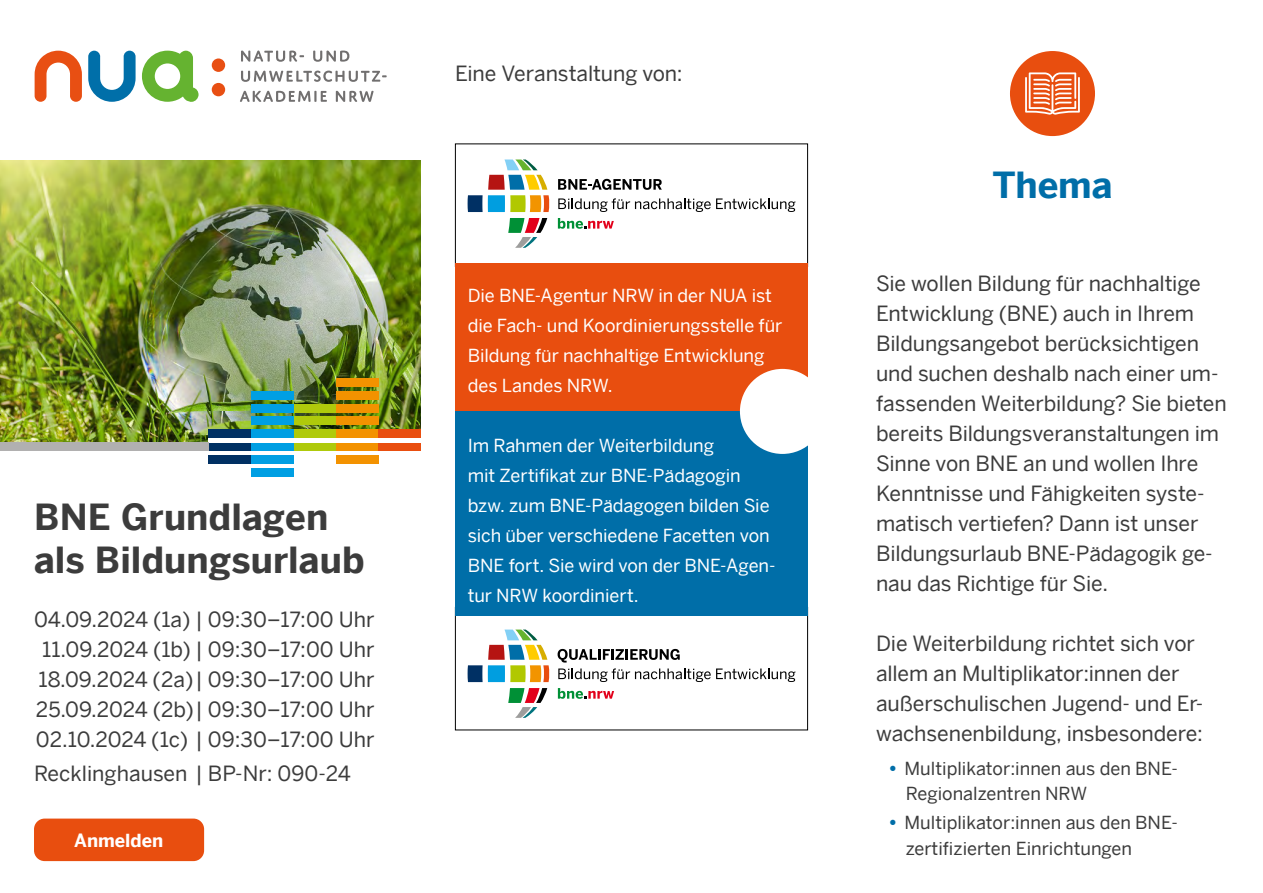
<style>
.page{position:relative;width:1263px;height:893px;background:#fff}
.page>*{position:absolute;margin:0;border:0;box-sizing:border-box;transform-origin:0 0}
.h1_Titel_Hauptzeile{font:700 36px/43.2px "Benton Sans";color:#3c3c3c}
.t1{font:700 36px "Benton Sans";letter-spacing:-.005em;color:#006ea8}
.t2{font:21px/30px "Benton Sans";letter-spacing:-.005em;color:#3c3c3c}
.t3{font:18px/30px "Benton Sans";letter-spacing:-.005em;color:#fff}
.t4{font:18px/25.2px "Benton Sans";color:#3c3c3c}
.t5{font:700 18px "Benton Sans";color:#fff}
</style>
<div class="page">
<img style="left:0;top:161px;width:421px;height:280px">
<div style="left:1010px;top:51px;width:85px;height:85px;background:#e84e0f;border-radius:50%"></div>
<svg style="left:1025px;top:72px;width:55px;height:43px"></svg>
<div style="left:34px;top:819px;width:170px;height:42px;background:#e84e0f;border-radius:11px"></div>
<svg style="left:241px;top:51px;width:63px;height:11px"></svg>
<svg style="left:313px;top:51px;width:36px;height:11px"></svg>
<svg style="left:241px;top:71px;width:146px;height:11px"></svg>
<svg style="left:240px;top:91px;width:87px;height:11px"></svg>
<svg style="left:336px;top:91px;width:37px;height:11px"></svg>
<svg style="left:35px;top:51px;width:47px;height:51px"></svg>
<svg style="left:88px;top:51px;width:48px;height:51px"></svg>
<div style="left:212px;top:83px;width:13px;height:13px;background:#e84f13;border-radius:50%"></div>
<div style="left:212px;top:58px;width:13px;height:14px;background:#e84f13;border-radius:50%"></div>
<svg style="left:142px;top:51px;width:57px;height:51px"></svg>
<div style="left:455px;top:144px;width:353px;height:123px;border:1px solid #000"></div>
<svg style="left:508px;top:218px;width:39px;height:30px"></svg>
<svg style="left:468px;top:159px;width:81px;height:53px"></svg>
<svg style="left:558px;top:179px;width:104px;height:11px"></svg>
<svg style="left:558px;top:198px;width:237px;height:14px"></svg>
<svg style="left:558px;top:218px;width:56px;height:11px"></svg>
<div style="left:455px;top:263px;width:353px;height:148px;background:#e84e0f"></div>
<div style="left:455px;top:607px;width:353px;height:123px;border:1px solid #000"></div>
<svg style="left:508px;top:688px;width:39px;height:30px"></svg>
<svg style="left:468px;top:630px;width:81px;height:52px"></svg>
<svg style="left:558px;top:649px;width:237px;height:33px"></svg>
<svg style="left:558px;top:688px;width:56px;height:11px"></svg>
<div style="left:455px;top:411px;width:353px;height:204px;background:#006ea8"></div>
<div style="left:740px;top:369px;width:85px;height:85px;background:#fff;border-radius:50%"></div>
<div style="left:293px;top:417px;width:43px;height:8px;background:#afca0b"></div>
<div style="left:293px;top:429px;width:43px;height:9px;background:#afca0b"></div>
<div style="left:293px;top:442px;width:43px;height:9px;background:#afca0b"></div>
<div style="left:293px;top:404px;width:43px;height:8px;background:#afca0b"></div>
<div style="left:336px;top:378px;width:42px;height:9px;background:#f39200"></div>
<div style="left:336px;top:455px;width:42px;height:8px;background:#f39200"></div>
<div style="left:336px;top:442px;width:42px;height:9px;background:#f39200"></div>
<div style="left:336px;top:429px;width:42px;height:9px;background:#f39200"></div>
<div style="left:336px;top:417px;width:42px;height:8px;background:#f39200"></div>
<div style="left:336px;top:404px;width:42px;height:8px;background:#f39200"></div>
<div style="left:336px;top:391px;width:42px;height:9px;background:#f39200"></div>
<div style="left:378px;top:429px;width:43px;height:9px;background:#e94e0f"></div>
<div style="left:378px;top:442px;width:43px;height:9px;background:#e94e0f"></div>
<div style="left:251px;top:468px;width:42px;height:8px;background:#009fe3"></div>
<div style="left:251px;top:455px;width:42px;height:8px;background:#009fe3"></div>
<div style="left:251px;top:442px;width:42px;height:9px;background:#009fe3"></div>
<div style="left:251px;top:429px;width:42px;height:9px;background:#009fe3"></div>
<div style="left:251px;top:417px;width:42px;height:8px;background:#009fe3"></div>
<div style="left:251px;top:404px;width:42px;height:8px;background:#009fe3"></div>
<div style="left:251px;top:391px;width:42px;height:9px;background:#009fe3"></div>
<div style="left:208px;top:442px;width:43px;height:9px;background:#003063"></div>
<div style="left:208px;top:455px;width:43px;height:8px;background:#003063"></div>
<div style="left:208px;top:429px;width:43px;height:9px;background:#003063"></div>
<hr style="left:208px;top:438px;width:213px;height:4px;background:#fff">
<div style="left:0;top:442px;width:208px;height:9px;background:#b1b0b0"></div>
<h1 class="h1_Titel_Hauptzeile" style="left:34px;top:495px;width:332px">BNE Grundlagen als Bildungsurlaub</h1>
<p class="t2" style="left:34px;top:604px;width:342px;text-align:justify">04.09.2024 (1a) | 09:30–17:00 Uhr 11.09.2024 (1b) | 09:30–17:00 Uhr 18.09.2024 (2a)| 09:30–17:00 Uhr 25.09.2024 (2b)| 09:30–17:00 Uhr 02.10.2024 (1c) | 09:30–17:00 Uhr</p>
<p class="t2" style="left:34px;top:758px;width:318px">Recklinghausen | BP-Nr: 090-24</p>
<p class="t5" style="left:74px;top:830px;width:91px">Anmelden</p>
<p class="t2" style="left:455px;top:58px;width:229px">Eine Veranstaltung von:</p>
<p class="t3" style="left:468px;top:280px;width:316px">Die BNE-Agentur NRW in der NUA ist die Fach- und Koordinierungsstelle für<br>Bildung für nachhaltige Entwicklung des Landes NRW.</p>
<p class="t3" style="left:468px;top:430px;width:309px">Im Rahmen der Weiterbildung<br>mit Zertifikat zur BNE-Pädagogin bzw. zum BNE-Pädagogen bilden Sie sich über verschiedene Facetten von<br>BNE fort. Sie wird von der BNE-Agen&shy;tur NRW koordiniert.</p>
<h1 class="t1" style="left:992px;top:164px;width:121px">Thema</h1>
<p class="t2" style="left:876px;top:268px;width:352px">Sie wollen Bildung für nachhaltige Entwicklung (BNE) auch in Ihrem Bildungsangebot berücksichtigen und suchen deshalb nach einer um&shy;fassenden Weiterbildung? Sie bieten bereits Bildungsveranstaltungen im Sinne von BNE an und wollen Ihre Kenntnisse und Fähigkeiten syste&shy;matisch vertiefen? Dann ist unser Bildungsurlaub BNE-Pädagogik ge&shy;nau das Richtige für Sie.</p>
<p class="t2" style="left:876px;top:628px;width:329px">Die Weiterbildung richtet sich vor allem an Multiplikator:innen der außerschulischen Jugend- und Er&shy;wachsenenbildung, insbesondere:</p>
<p class="t4" style="left:904px;top:755px;width:275px">Multiplikator:innen aus den BNE-<br>Regionalzentren NRW</p>
<p class="t4" style="left:904px;top:810px;width:275px">Multiplikator:innen aus den BNE&shy;zertifizierten Einrichtungen</p>
</div>
